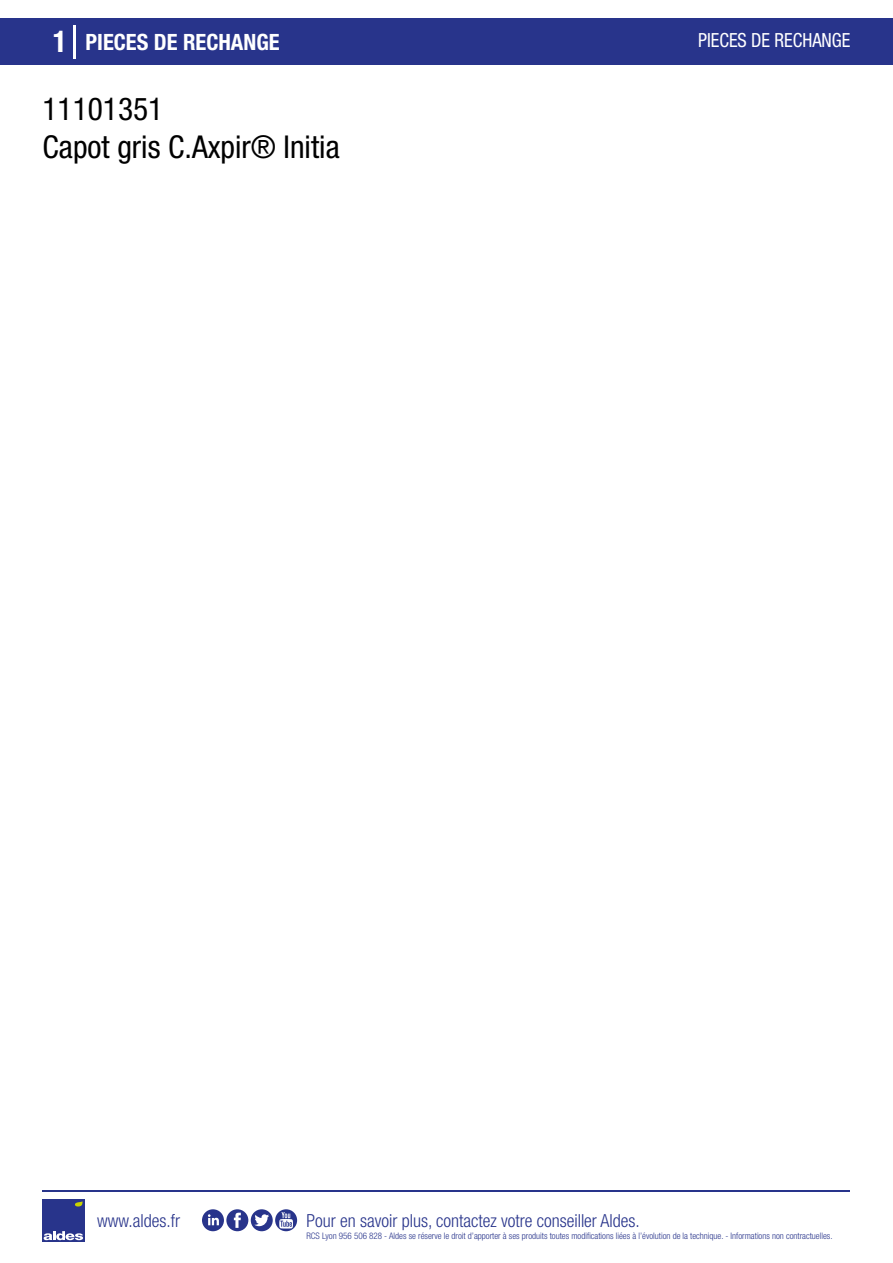
<style>
.page{position:relative;width:893px;height:1263px;background:#fff}
.page>*{position:absolute;margin:0;border:0;box-sizing:border-box;transform-origin:0 0}
.t1{font:condensed 31.5px/37.8px "Helvetica Neue LT Std";color:#000}
.t2{font:700 condensed 22.5px "Helvetica Neue LT Std";color:#fff}
.t3{font:condensed 19.5px "Helvetica Neue LT Std";color:#fff;scale:.95 1}
.t4{font:300 condensed 18px "Helvetica Neue";color:#28348b}
.t5{font:300 condensed 9px "Helvetica Neue";color:#28348b}
.s1{font-size:30px}
</style>
<div class="page">
<div style="left:1px;top:18px;width:892px;height:46px;background:#28348b"></div>
<hr style="left:74px;top:25px;width:2px;height:33px;background:#fff">
<div style="left:42px;top:1199px;width:42px;height:43px;background:#28348b"></div>
<svg style="left:44px;top:1231px;width:39px;height:9px"></svg>
<svg style="left:75px;top:1201px;width:8px;height:5px"></svg>
<hr style="left:42px;top:1190px;width:808px;height:1px;background:#28348b">
<svg style="left:202px;top:1209px;width:95px;height:22px"></svg>
<h2 class="t2" style="left:53px;top:28px;width:228px"><span class="s1">1</span> PIECES DE RECHANGE</h2>
<h3 class="t3" style="left:698px;top:29px;width:162px">PIECES DE RECHANGE</h3>
<h1 class="t1" style="left:42px;top:90px;width:299px">11101351<br>Capot gris C.Axpir® Initia</h1>
<h3 class="t4" style="left:97px;top:1211px;width:84px">www.aldes.fr</h3>
<h3 class="t4" style="left:306px;top:1211px;width:335px">Pour en savoir plus, contactez votre conseiller Aldes.</h3>
<p class="t5" style="left:306px;top:1230px;width:528px">RCS Lyon 956 506 828 - Aldes se réserve le droit d’apporter à ses produits toutes modifications liées à l’évolution de la technique. - Informations non contractuelles.</p>
</div>
